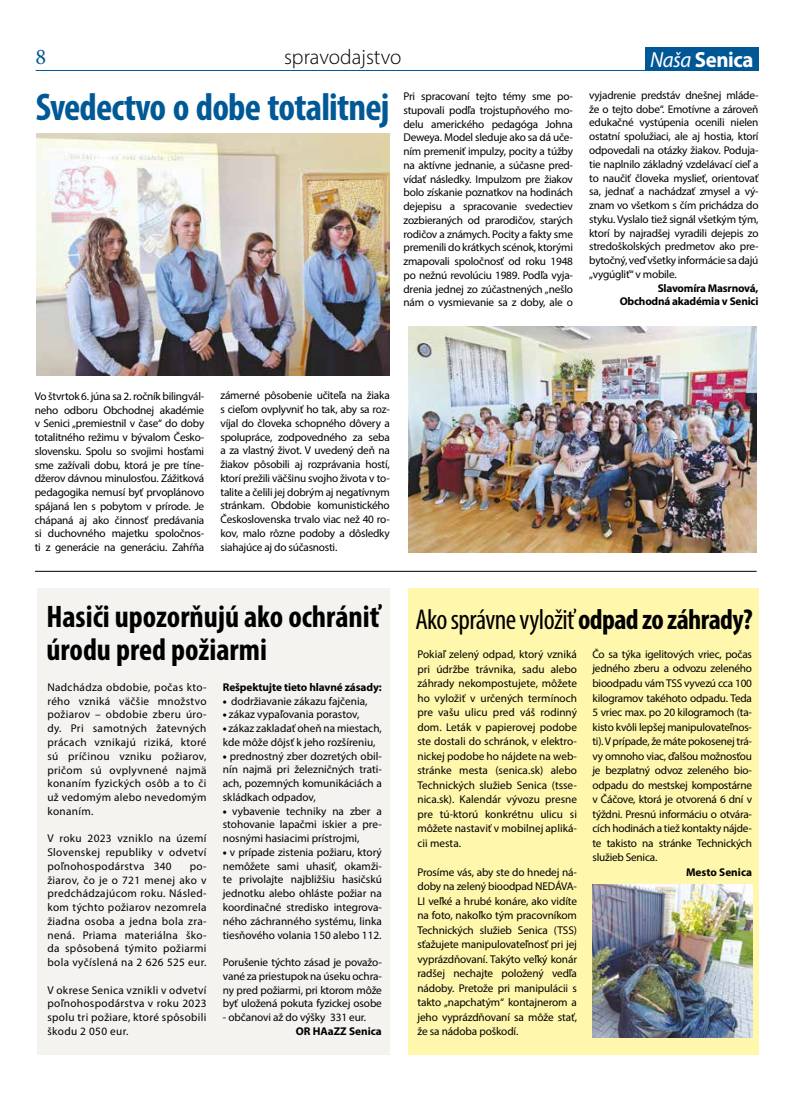
<style>
.page{position:relative;width:794px;height:1110px;background:#fff}
.page>*{position:absolute;margin:0;border:0;box-sizing:border-box;transform-origin:0 0}
.t1{font:700 condensed 38.75px "Myriad Pro";letter-spacing:-.02em;color:#005997}
.t2{font:700 condensed 31.25px/32.5px "Myriad Pro";color:#000}
.t3{font:condensed 28.75px "Myriad Pro";letter-spacing:-.02em;color:#000}
.t4{font:22.5px "Minion Pro";color:#005995}
.t5{font:700 21.88px "Myriad Pro";letter-spacing:-.02em;color:#fff;scale:.95 1}
.t6{font:300 21.25px "Myriad Pro";color:#000}
.t7{font:11.25px/13.8px "Myriad Pro";color:#000;text-align:justify}
.t8{font:700 11.25px/13.8px "Myriad Pro";letter-spacing:-.01em;color:#000;text-align:right}
.s1{font-weight:400;font-style:italic}
.s2{font-weight:900}
.s3{font-weight:700}
</style>
<div class="page">
<hr style="left:36px;top:70px;width:722px;height:1px;background:#005695">
<div style="left:645px;top:47px;width:113px;height:23px;background:#005795"></div>
<div style="left:37px;top:587px;width:352px;height:467px;background:#f4f3f0"></div>
<div style="left:409px;top:587px;width:350px;height:467px;background:#fff7ab"></div>
<img style="left:37px;top:133px;width:352px;height:243px">
<img style="left:408px;top:327px;width:348px;height:225px">
<hr style="left:35px;top:571px;width:721px;height:1px;background:#000">
<img style="left:592px;top:884px;width:160px;height:153px">
<h3 class="t4" style="left:36px;top:42px;width:12px">8</h3>
<h3 class="t6" style="left:284px;top:44px;width:119px">spravodajstvo</h3>
<h3 class="t5" style="left:650px;top:45px;width:110px"><span class="s1">Naša</span> Senica</h3>
<h1 class="t1" style="left:36px;top:82px;width:355px">Svedectvo o dobe totalitnej</h1>
<p class="t7" style="left:403px;top:89px;width:171px">Pri spracovaní tejto témy sme po&shy;stupovali podľa trojstupňového mo&shy;delu amerického pedagóga Johna Deweya. Model sleduje ako sa dá uče&shy;ním premeniť impulzy, pocity a túžby na aktívne jednanie, a súčasne pred&shy;vídať následky. Impulzom pre žiakov bolo získanie poznatkov na hodinách dejepisu a spracovanie svedectiev zozbieraných od prarodičov, starých rodičov a známych. Pocity a fakty sme premenili do krátkych scénok, ktorými zmapovali spoločnosť od roku 1948 po nežnú revolúciu 1989. Podľa vyja&shy;drenia jednej zo zúčastnených „nešlo nám o vysmievanie sa z doby, ale o</p>
<p class="t7" style="left:589px;top:88px;width:171px">vyjadrenie predstáv dnešnej mláde&shy;že o tejto dobe“. Emotívne a zároveň edukačné vystúpenia ocenili nielen ostatní spolužiaci, ale aj hostia, ktorí odpovedali na otázky žiakov. Poduja&shy;tie naplnilo základný vzdelávací cieľ a to naučiť človeka myslieť, orientovať sa, jednať a nachádzať zmysel a vý&shy;znam vo všetkom s čím prichádza do styku. Vyslalo tiež signál všetkým tým, ktorí by najradšej vyradili dejepis zo stredoškolských predmetov ako pre&shy;bytočný, veď všetky informácie sa dajú „vygúgliť“ v mobile.</p>
<p class="t8" style="left:619px;top:280px;width:140px">Slavomíra Masrnová,<br>Obchodná akadémia v Senici</p>
<p class="t7" style="left:35px;top:389px;width:171px">Vo štvrtok 6. júna sa 2. ročník bilingvál&shy;neho odboru Obchodnej akadémie v Senici „premiestnil v čase“ do doby totalitného režimu v bývalom Česko&shy;slovensku. Spolu so svojimi hosťami sme zažívali dobu, ktorá je pre tíne&shy;džerov dávnou minulosťou. Zážitková pedagogika nemusí byť prvoplánovo spájaná len s pobytom v prírode. Je chápaná aj ako činnosť predávania si duchovného majetku spoločnos&shy;ti z generácie na generáciu. Zahŕňa</p>
<p class="t7" style="left:220px;top:388px;width:171px">zámerné pôsobenie učiteľa na žiaka s cieľom ovplyvniť ho tak, aby sa roz&shy;víjal do človeka schopného dôvery a spolupráce, zodpovedného za seba a za vlastný život. V uvedený deň na žiakov pôsobili aj rozprávania hostí, ktorí prežili väčšinu svojho života v to&shy;talite a čelili jej dobrým aj negatívnym stránkam. Obdobie komunistického Československa trvalo viac než 40 ro&shy;kov, malo rôzne podoby a dôsledky siahajúce aj do súčasnosti.</p>
<h2 class="t2" style="left:46px;top:600px;width:335px">Hasiči upozorňujú ako ochrániť úrodu pred požiarmi</h2>
<p class="t7" style="left:47px;top:680px;width:161px">Nadchádza obdobie, počas kto&shy;rého vzniká väčšie množstvo požiarov – obdobie zberu úro&shy;dy. Pri samotných žatevných prácach vznikajú riziká, ktoré sú príčinou vzniku požiarov, pričom sú ovplyvnené najmä konaním fyzických osôb a to či už vedomým alebo nevedomým konaním.</p>
<p class="t7" style="left:47px;top:831px;width:161px">V roku 2023 vzniklo na území Slovenskej republiky v odvetví poľnohospodárstva 340</p>
<p class="t8" style="left:223px;top:679px;width:160px">Rešpektujte tieto hlavné zásady:</p>
<p class="t7" style="left:223px;top:693px;width:146px"><span class="s2">•</span> dodržiavanie zákazu fajčenia,</p>
<p class="t7" style="left:223px;top:707px;width:138px"><span class="s2">•</span> zákaz vypaľovania porastov,</p>
<p class="t7" style="left:223px;top:721px;width:161px"><span class="s2">•</span> zákaz zakladať oheň na miestach, kde môže dôjsť k jeho rozšíreniu,</p>
<p class="t7" style="left:223px;top:748px;width:161px"><span class="s2">•</span> prednostný zber dozretých obil&shy;nín najmä pri železničných trati&shy;ach, pozemných komunikáciách a skládkach odpadov,</p>
<p class="t7" style="left:223px;top:803px;width:161px"><span class="s2">•</span> vybavenie techniky na zber a stohovanie lapačmi iskier a pre&shy;nosnými hasiacimi prístrojmi,</p>
<p class="t7" style="left:223px;top:844px;width:161px"><span class="s2">•</span> v prípade zistenia požiaru, ktorý nemôžete sami uhasiť, okamži&shy;te privolajte najbližšiu hasičskú jednotku alebo ohláste požiar na koordinačné stredisko integrova&shy;ného záchranného systému, linka tiesňového volania 150 alebo 112.</p>
<p class="t7" style="left:223px;top:954px;width:161px">Porušenie týchto zásad je považo&shy;vané za priestupok na úseku ochra&shy;ny pred požiarmi, pri ktorom môže byť uložená pokuta fyzickej osobe</p>
<p class="t7" style="left:223px;top:1009px;width:145px">- občanovi až do výšky 331 eur.</p>
<p class="t8" style="left:296px;top:1023px;width:88px">OR HAaZZ Senica</p>
<p class="t7" style="left:47px;top:858px;width:161px;text-indent:142px">po&shy;žiarov, čo je o 721 menej ako v predchádzajúcom roku. Násled&shy;kom týchto požiarov nezomrela žiadna osoba a jedna bola zra&shy;nená. Priama materiálna ško&shy;da spôsobená týmito požiarmi bola vyčíslená na 2 626 525 eur.</p>
<p class="t7" style="left:47px;top:982px;width:161px">V okrese Senica vznikli v odvetví poľnohospodárstva v roku 2023 spolu tri požiare, ktoré spôsobili škodu 2 050 eur.</p>
<h3 class="t3" style="left:415px;top:601px;width:339px">Ako správne vyložiť <span class="s3">odpad zo záhrady?</span></h3>
<p class="t7" style="left:417px;top:646px;width:161px;line-height:14.5px">Pokiaľ zelený odpad, ktorý vzniká pri údržbe trávnika, sadu alebo záhrady nekompostujete, môžete ho vyložiť v určených termínoch pre vašu ulicu pred váš rodinný dom. Leták v papierovej podobe ste dostali do schránok, v elektro&shy;nickej podobe ho nájdete na web&shy;stránke mesta (senica.sk) alebo Technických služieb Senica (tsse&shy;nica.sk). Kalendár vývozu presne pre tú-ktorú konkrétnu ulicu si môžete nastaviť v mobilnej apliká&shy;cii mesta.</p>
<p class="t7" style="left:417px;top:864px;width:161px;line-height:14.5px">Prosíme vás, aby ste do hnedej ná&shy;doby na zelený bioodpad NEDÁVA-LI veľké a hrubé konáre, ako vidíte na foto, nakoľko tým pracovníkom Technických služieb Senica (TSS) sťažujete manipulovateľnosť pri jej vyprázdňovaní. Takýto veľký konár radšej nechajte položený vedľa nádoby. Pretože pri manipulácii s takto „napchatým“ kontajnerom a jeho vyprázdňovaní sa môže stať, že sa nádoba poškodí.</p>
<p class="t7" style="left:592px;top:646px;width:161px;line-height:14.5px">Čo sa týka igelitových vriec, počas jedného zberu a odvozu zeleného bioodpadu vám TSS vyvezú cca 100 kilogramov takéhoto odpadu. Teda 5 vriec max. po 20 kilogramoch (ta&shy;kisto kvôli lepšej manipulovateľnos&shy;ti). V prípade, že máte pokosenej trá&shy;vy omnoho viac, ďalšou možnosťou je bezplatný odvoz zeleného bio&shy;odpadu do mestskej kompostárne v Čáčove, ktorá je otvorená 6 dní v týždni. Presnú informáciu o otvára&shy;cích hodinách a tiež kontakty nájde&shy;te takisto na stránke Technických služieb Senica.</p>
<p class="t8" style="left:686px;top:864px;width:68px">Mesto Senica</p>
</div>
